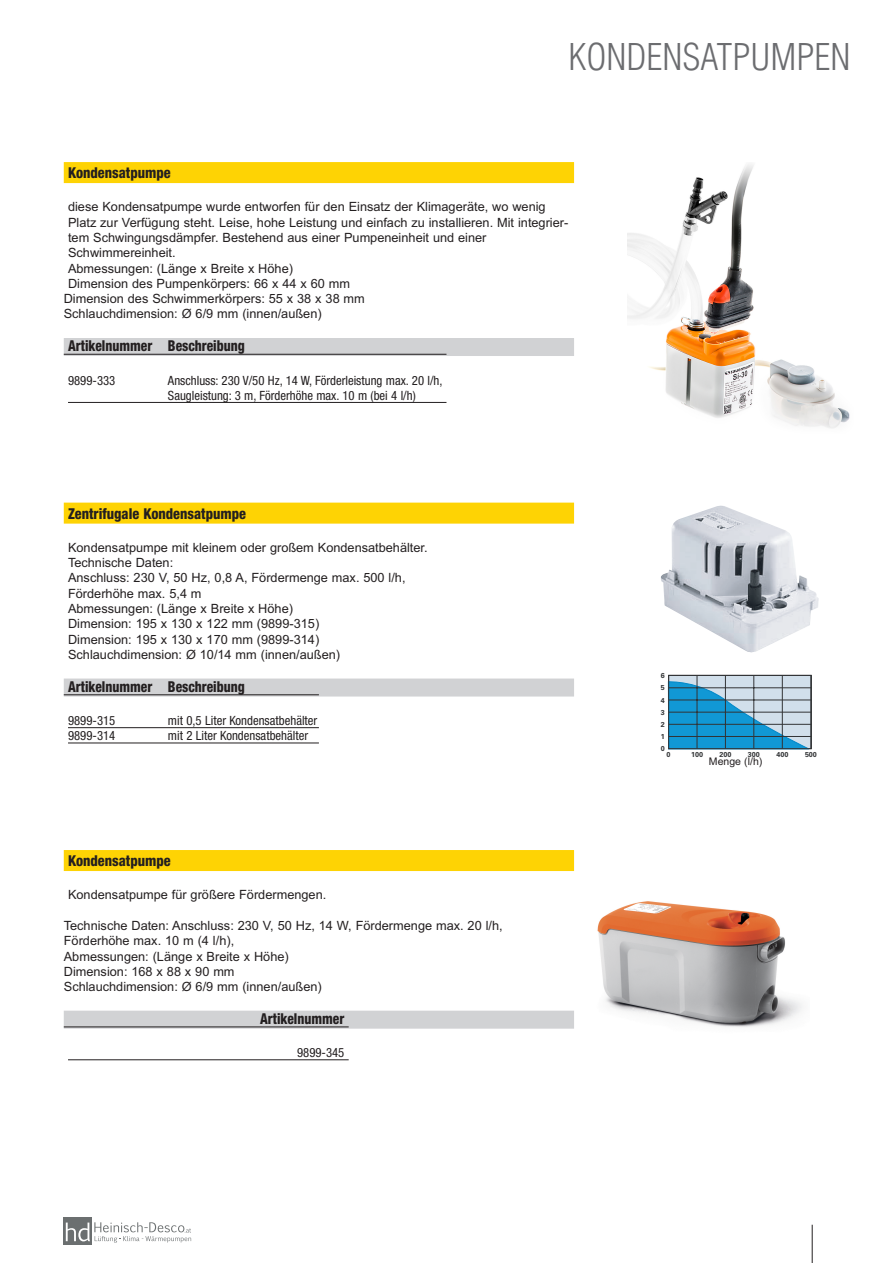
<style>
.page{position:relative;width:893px;height:1263px;background:#fff}
.page>*{position:absolute;margin:0;border:0;box-sizing:border-box;transform-origin:0 0}
.t1{font:300 condensed 36px "Helvetica";color:#6c6d70}
.t2{font:800 condensed 15px "Helvetica 87";color:#231f20;scale:.9 1}
.t3{font:800 condensed 15px "Helvetica 87";color:#231f20;scale:.95 1}
.t4{font:12.75px/15.3px "Arial";color:#231f20}
.t5{font:condensed 12.75px/15.3px "Helvetica Neue";color:#231f20}
.t6{font:10.5px "Arial";color:#231f20}
.t7{font:700 7.2px "Univers";color:#323436}
</style>
<div class="page">
<hr style="left:812px;top:1225px;width:1px;height:38px;background:#231f20">
<div style="left:64px;top:1217px;width:28px;height:28px;background:#6b6f70"></div>
<svg style="left:66px;top:1222px;width:125px;height:20px"></svg>
<img style="left:628px;top:164px;width:222px;height:265px">
<div style="left:64px;top:162px;width:510px;height:21px;background:#fed304"></div>
<div style="left:64px;top:338px;width:510px;height:18px;background:#d1d2d4"></div>
<hr style="left:64px;top:354px;width:382px;height:1px;background:#231f20">
<hr style="left:68px;top:402px;width:378px;height:1px;background:#231f20">
<img style="left:661px;top:505px;width:158px;height:148px">
<div style="left:64px;top:503px;width:510px;height:21px;background:#fed304"></div>
<div style="left:64px;top:678px;width:510px;height:18px;background:#d1d2d4"></div>
<hr style="left:64px;top:694px;width:255px;height:1px;background:#231f20">
<hr style="left:68px;top:727px;width:251px;height:1px;background:#231f20">
<hr style="left:68px;top:743px;width:251px;height:1px;background:#231f20">
<div style="left:669px;top:675px;width:142px;height:74px;background:#d1dfeb"></div>
<svg style="left:670px;top:680px;width:139px;height:67px"></svg>
<hr style="left:697px;top:675px;width:1px;height:74px;background:#323436">
<hr style="left:669px;top:687px;width:142px;height:1px;background:#323436">
<hr style="left:669px;top:700px;width:142px;height:1px;background:#323436">
<hr style="left:669px;top:712px;width:142px;height:1px;background:#323436">
<hr style="left:669px;top:724px;width:142px;height:1px;background:#323436">
<hr style="left:669px;top:736px;width:142px;height:1px;background:#323436">
<hr style="left:725px;top:675px;width:1px;height:74px;background:#323436">
<hr style="left:753px;top:675px;width:1px;height:74px;background:#323436">
<div style="left:668px;top:675px;width:143px;height:74px;border:1px solid #323436"></div>
<hr style="left:811px;top:675px;width:1px;height:74px;background:#323436">
<hr style="left:782px;top:675px;width:1px;height:74px;background:#323436">
<div style="left:64px;top:850px;width:510px;height:21px;background:#fed304"></div>
<div style="left:64px;top:1011px;width:510px;height:18px;background:#d1d2d4"></div>
<hr style="left:64px;top:1026px;width:285px;height:1px;background:#231f20">
<hr style="left:68px;top:1059px;width:281px;height:1px;background:#231f20">
<img style="left:597px;top:901px;width:206px;height:126px">
<h1 class="t1" style="left:568px;top:34px;width:284px">KONDENSATPUMPEN</h1>
<p class="t3" style="left:68px;top:164px;width:110px">Kondensatpumpe</p>
<p class="t4" style="left:68px;top:199px;width:479px">diese Kondensatpumpe wurde entworfen für den Einsatz der Klimageräte, wo wenig</p>
<p class="t4" style="left:68px;top:215px;width:502px">Platz zur Verfügung steht. Leise, hohe Leistung und einfach zu installieren. Mit integrier-</p>
<p class="t4" style="left:68px;top:230px;width:420px">tem Schwingungsdämpfer. Bestehend aus einer Pumpeneinheit und einer</p>
<p class="t4" style="left:68px;top:245px;width:109px">Schwimmereinheit.</p>
<p class="t4" style="left:68px;top:260px;width:226px">Abmessungen: (Länge x Breite x Höhe)</p>
<p class="t4" style="left:68px;top:276px;width:284px">Dimension des Pumpenkörpers: 66 x 44 x 60 mm</p>
<p class="t4" style="left:64px;top:291px;width:303px">Dimension des Schwimmerkörpers: 55 x 38 x 38 mm</p>
<p class="t4" style="left:64px;top:306px;width:259px">Schlauchdimension: Ø 6/9 mm (innen/außen)</p>
<p class="t2" style="left:68px;top:337px;width:198px">Artikelnummer Beschreibung</p>
<p class="t5" style="left:68px;top:373px;width:49px">9899-333</p>
<p class="t5" style="left:168px;top:373px;width:276px">Anschluss: 230 V/50 Hz, 14 W, Förderleistung max. 20 l/h,<br>Saugleistung: 3 m, Förderhöhe max. 10 m (bei 4 l/h)</p>
<p class="t3" style="left:68px;top:504px;width:189px">Zentrifugale Kondensatpumpe</p>
<p class="t4" style="left:68px;top:540px;width:361px">Kondensatpumpe mit kleinem oder großem Kondensatbehälter.<br>Technische Daten:<br>Anschluss: 230 V, 50 Hz, 0,8 A, Fördermenge max. 500 l/h, Förderhöhe max. 5,4 m<br>Abmessungen: (Länge x Breite x Höhe)<br>Dimension: 195 x 130 x 122 mm (9899-315)<br>Dimension: 195 x 130 x 170 mm (9899-314)<br>Schlauchdimension: Ø 10/14 mm (innen/außen)</p>
<p class="t2" style="left:68px;top:677px;width:198px">Artikelnummer Beschreibung</p>
<p class="t5" style="left:68px;top:714px;width:49px">9899-315</p>
<p class="t5" style="left:168px;top:714px;width:151px">mit 0,5 Liter Kondensatbehälter</p>
<p class="t5" style="left:68px;top:729px;width:49px">9899-314</p>
<p class="t5" style="left:168px;top:729px;width:142px">mit 2 Liter Kondensatbehälter</p>
<p class="t3" style="left:68px;top:852px;width:110px">Kondensatpumpe</p>
<p class="t4" style="left:68px;top:887px;width:260px">Kondensatpumpe für größere Fördermengen.</p>
<p class="t4" style="left:64px;top:918px;width:440px">Technische Daten: Anschluss: 230 V, 50 Hz, 14 W, Fördermenge max. 20 l/h, Förderhöhe max. 10 m (4 l/h),<br>Abmessungen: (Länge x Breite x Höhe)<br>Dimension: 168 x 88 x 90 mm<br>Schlauchdimension: Ø 6/9 mm (innen/außen)</p>
<p class="t2" style="left:260px;top:1009px;width:95px">Artikelnummer</p>
<p class="t5" style="left:297px;top:1046px;width:49px">9899-345</p>
<p class="t7" style="left:661px;top:673px;width:5px">6</p>
<p class="t7" style="left:661px;top:685px;width:5px">5</p>
<p class="t7" style="left:661px;top:697px;width:5px">4</p>
<p class="t7" style="left:661px;top:710px;width:5px">3</p>
<p class="t7" style="left:661px;top:721px;width:5px">2</p>
<p class="t7" style="left:661px;top:734px;width:5px">1</p>
<p class="t7" style="left:661px;top:746px;width:5px">0</p>
<p class="t7" style="left:666px;top:751px;width:5px">0</p>
<p class="t7" style="left:691px;top:751px;width:13px">100</p>
<p class="t7" style="left:719px;top:751px;width:13px">200</p>
<p class="t7" style="left:748px;top:751px;width:13px">300</p>
<p class="t7" style="left:776px;top:751px;width:13px">400</p>
<p class="t7" style="left:805px;top:751px;width:13px">500</p>
<p class="t6" style="left:709px;top:755px;width:55px">Menge (l/h)</p>
</div>
